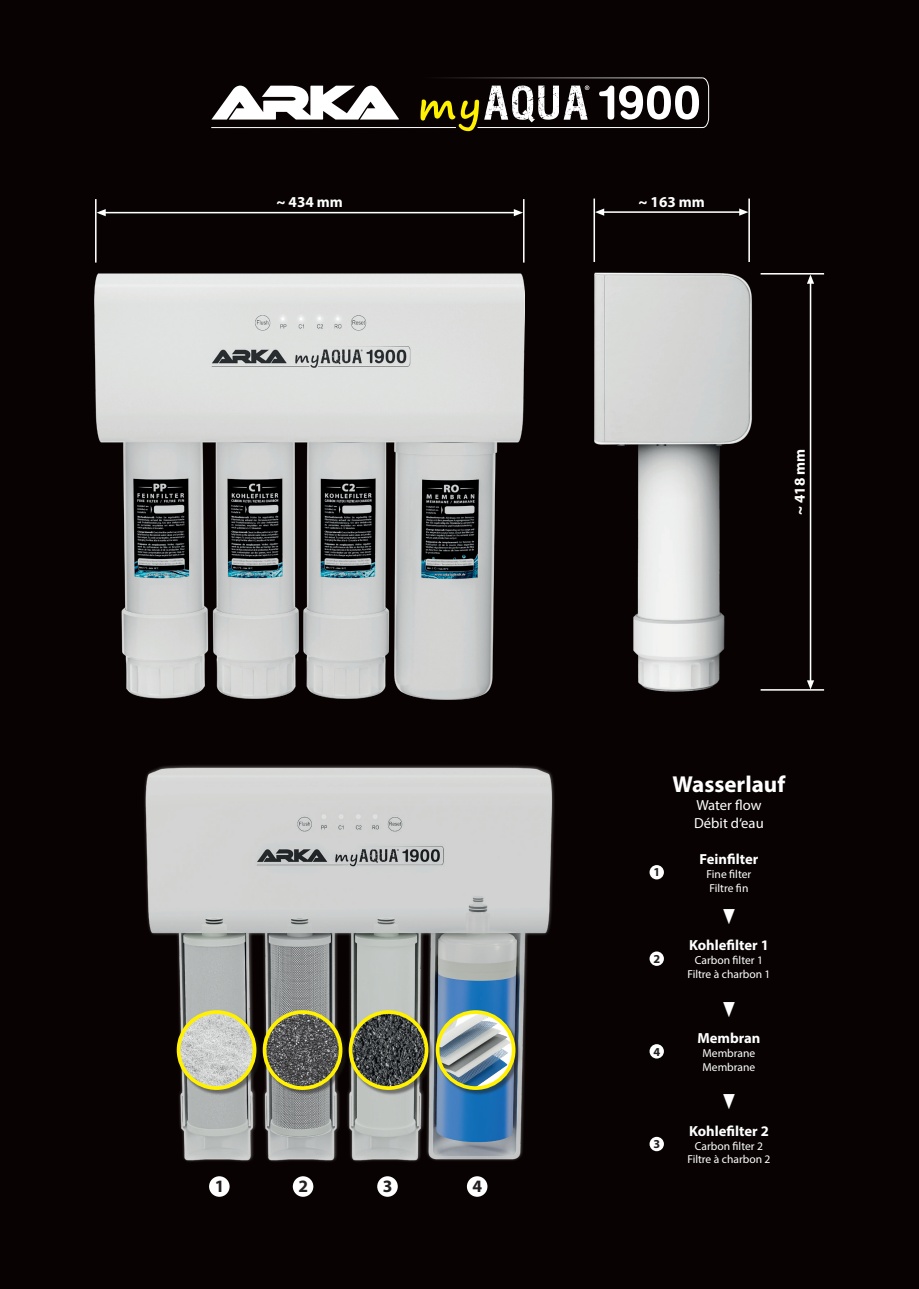
<style>
.page{position:relative;width:919px;height:1289px;background:#fff}
.page>*{position:absolute;margin:0;border:0;box-sizing:border-box;transform-origin:0 0}
.t1{font:700 23.1px "Myriad Pro";color:#fff}
.t2{font:700 17.4px "Myriad Pro";color:#231f20}
.t3{font:700 15.15px "Myriad Pro";color:#fff}
.t4{font:700 14.55px "Myriad Pro";color:#fff}
.t5{font:14.55px/17.5px "Myriad Pro";color:#fff}
.t6{font:700 12.15px "Myriad Pro";color:#231f20}
.t7{font:11.55px/13.8px "Myriad Pro";color:#fff}
</style>
<div class="page">
<div style="left:0;top:0;width:918px;height:1288px;background:#080302"></div>
<hr style="left:95px;top:199px;width:2px;height:63px;background:#fff">
<hr style="left:523px;top:199px;width:1px;height:63px;background:#fff">
<hr style="left:99px;top:212px;width:418px;height:1px;background:#fff">
<svg style="left:96px;top:209px;width:10px;height:7px"></svg>
<svg style="left:513px;top:209px;width:10px;height:7px"></svg>
<hr style="left:760px;top:273px;width:64px;height:1px;background:#fff">
<hr style="left:760px;top:689px;width:64px;height:1px;background:#fff">
<hr style="left:809px;top:277px;width:2px;height:405px;background:#fff">
<svg style="left:806px;top:274px;width:8px;height:10px"></svg>
<svg style="left:807px;top:680px;width:7px;height:9px"></svg>
<hr style="left:593px;top:198px;width:2px;height:64px;background:#fff">
<hr style="left:748px;top:198px;width:1px;height:64px;background:#fff">
<hr style="left:598px;top:211px;width:142px;height:2px;background:#fff">
<svg style="left:595px;top:208px;width:9px;height:8px"></svg>
<svg style="left:739px;top:208px;width:9px;height:8px"></svg>
<img style="left:594px;top:272px;width:167px;height:420px">
<img style="left:95px;top:274px;width:429px;height:426px">
<img style="left:144px;top:765px;width:410px;height:397px">
<div style="left:178px;top:1011px;width:84px;height:84px;background:#231f20;opacity:.5"></div>
<img style="left:178px;top:1012px;width:76px;height:76px;border-radius:38px">
<div style="left:177px;top:1010px;width:79px;height:79px;border:4px solid #fff101;border-radius:50%"></div>
<div style="left:264px;top:1011px;width:84px;height:84px;background:#231f20;opacity:.5"></div>
<img style="left:264px;top:1012px;width:76px;height:76px;border-radius:38px">
<div style="left:263px;top:1010px;width:79px;height:79px;border:4px solid #fff101;border-radius:50%"></div>
<div style="left:349px;top:1011px;width:85px;height:84px;background:#231f20;opacity:.5"></div>
<img style="left:350px;top:1012px;width:76px;height:76px;border-radius:38px">
<div style="left:348px;top:1010px;width:80px;height:79px;border:4px solid #fff101;border-radius:50%"></div>
<div style="left:436px;top:1011px;width:85px;height:84px;background:#231f20;opacity:.5"></div>
<img style="left:437px;top:1012px;width:76px;height:76px;border-radius:38px">
<div style="left:436px;top:1010px;width:79px;height:79px;border:4px solid #fff101;border-radius:50%"></div>
<div style="left:209px;top:1176px;width:20px;height:20px;background:#fff;border-radius:50%"></div>
<div style="left:293px;top:1176px;width:20px;height:20px;background:#fff;border-radius:50%"></div>
<div style="left:377px;top:1176px;width:21px;height:20px;background:#fff;border-radius:50%"></div>
<div style="left:467px;top:1176px;width:20px;height:20px;background:#fff;border-radius:50%"></div>
<div style="left:649px;top:865px;width:15px;height:14px;background:#fff;border-radius:50%"></div>
<div style="left:649px;top:951px;width:15px;height:14px;background:#fff;border-radius:50%"></div>
<div style="left:649px;top:1044px;width:15px;height:14px;background:#fff;border-radius:50%"></div>
<div style="left:649px;top:1136px;width:15px;height:15px;background:#fff;border-radius:50%"></div>
<hr style="left:211px;top:127px;width:245px;height:1px;background:#fff">
<svg style="left:211px;top:86px;width:188px;height:34px"></svg>
<svg style="left:420px;top:77px;width:289px;height:54px"></svg>
<h3 class="t3" style="left:276px;top:192px;width:68px">~ 434 mm</h3>
<h3 class="t3" style="left:638px;top:192px;width:68px">~ 163 mm</h3>
<h3 class="t3" style="left:789px;top:515px;width:68px;rotate:-90deg">~ 418 mm</h3>
<h2 class="t2" style="left:215px;top:1175px;width:11px">1</h2>
<h2 class="t2" style="left:298px;top:1175px;width:11px">2</h2>
<h2 class="t2" style="left:383px;top:1175px;width:11px">3</h2>
<h2 class="t2" style="left:472px;top:1175px;width:11px">4</h2>
<p class="t6" style="left:653px;top:864px;width:8px">1</p>
<h1 class="t1" style="left:672px;top:769px;width:114px">Wasserlauf</h1>
<p class="t5" style="left:694px;top:796px;width:71px">Water flow<br>Débit d‘eau</p>
<p class="t4" style="left:699px;top:849px;width:60px">Feinfilter</p>
<p class="t7" style="left:706px;top:866px;width:46px">Fine filter<br>Filtre fin</p>
<p class="t6" style="left:653px;top:950px;width:8px">2</p>
<p class="t4" style="left:689px;top:936px;width:81px">Kohlefilter 1</p>
<p class="t7" style="left:687px;top:953px;width:85px;text-align:center">Carbon filter 1<br>Filtre à charbon 1</p>
<p class="t6" style="left:653px;top:1043px;width:8px">4</p>
<p class="t6" style="left:653px;top:1136px;width:8px">3</p>
<p class="t4" style="left:697px;top:1028px;width:65px">Membran</p>
<p class="t7" style="left:702px;top:1045px;width:54px">Membrane<br>Membrane</p>
<p class="t4" style="left:689px;top:1121px;width:81px">Kohlefilter 2</p>
<p class="t7" style="left:687px;top:1138px;width:85px;text-align:center">Carbon filter 2<br>Filtre à charbon 2</p>
</div>
